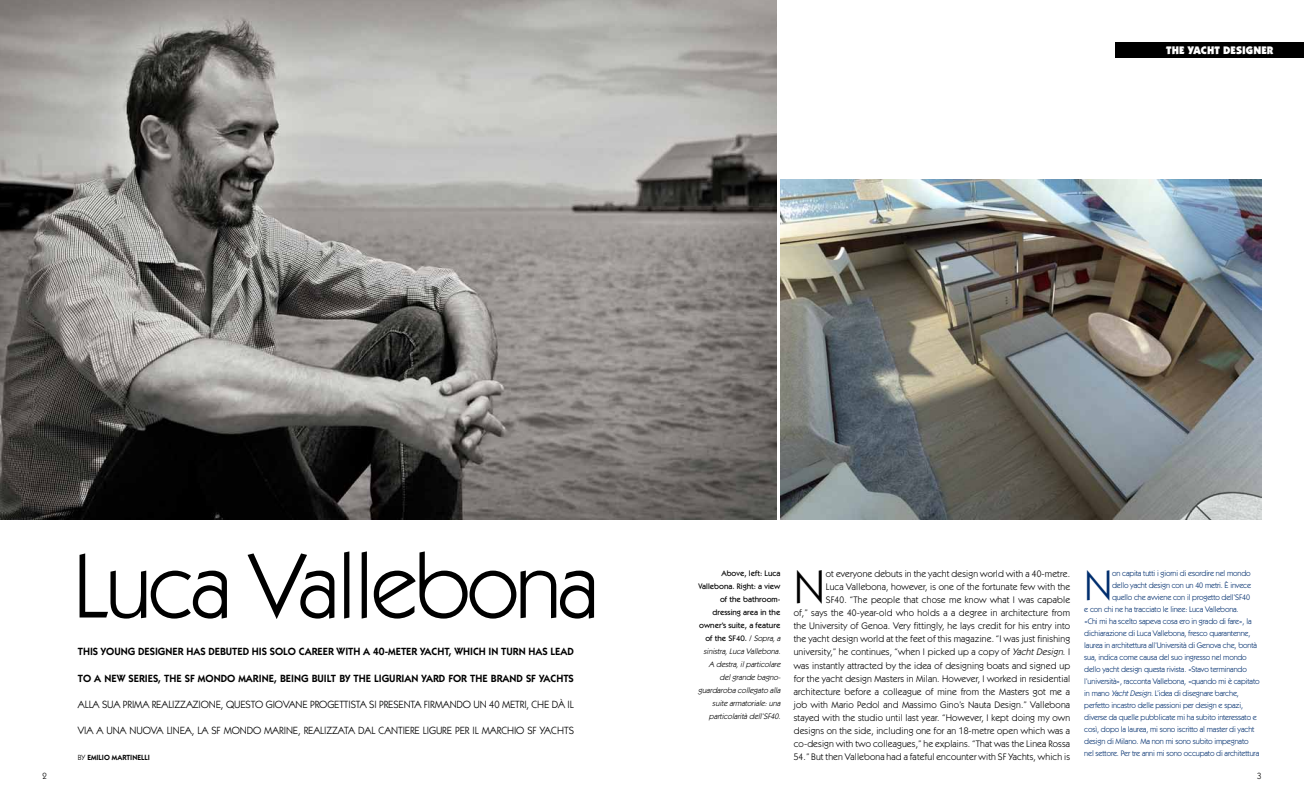
<style>
.page{position:relative;width:1304px;height:808px;background:#fff}
.page>*{position:absolute;margin:0;border:0;box-sizing:border-box;transform-origin:0 0}
.t1{font:91.3px "ITC Kabel Std";color:#000}
.t2{font:47.1px "ITC Kabel Std";color:#000}
.t3{font:42.6px "ITC Kabel Std";color:#002e6e}
.t4{font:900 11px "ITC Kabel Std";letter-spacing:.005em;color:#fff}
.t5{font:10.5px "ITC Kabel Std";letter-spacing:-.01em;color:#000}
.t6{font:600 10.5px "ITC Kabel Std";color:#000}
.t7{font:9.5px/13px "ITC Kabel Std";letter-spacing:.015em;color:#000;text-align:right}
.t8{font:9px "ITC Kabel Std";color:#000;scale:.95 1}
.t9{font:8px "ITC Kabel Std";letter-spacing:-.015em;color:#002e6e}
.t10{font:italic 8px/13px "ITC Kabel Std";color:#000;text-align:right}
.t11{font:600 7.5px "ITC Kabel Std";color:#000}
.s1{font-weight:400}
.s2{font-weight:500;font-style:normal}
.s3{font-style:italic}
</style>
<div class="page">
<img style="left:0;top:0;width:777px;height:519px">
<img style="left:780px;top:179px;width:481px;height:340px">
<div style="left:1115px;top:43px;width:189px;height:15px;background:#000"></div>
<p class="t4" style="left:1166px;top:43px;width:109px">THE YACHT DESIGNER</p>
<h1 class="t1" style="left:73px;top:533px;width:528px">Luca Vallebona</h1>
<p class="t6" style="left:78px;top:646px;width:498px">THIS YOUNG DESIGNER HAS DEBUTED HIS SOLO CAREER WITH A 40-METER YACHT, WHICH IN TURN HAS LEAD</p>
<p class="t6" style="left:78px;top:672px;width:498px">TO A NEW SERIES, THE SF MONDO MARINE, BEING BUILT BY THE LIGURIAN YARD FOR THE BRAND SF YACHTS</p>
<p class="t5" style="left:78px;top:698px;width:498px">Alla sua prima realizzazione, questo giovane progettista si presenta firmando un 40 metri, che dà il</p>
<p class="t5" style="left:78px;top:724px;width:498px">via a una nuova linea, la SF Mondo Marine, realizzata dal cantiere ligure per il marchio SF Yachts</p>
<p class="t11" style="left:78px;top:753px;width:74px"><span class="s1">by</span> EMILIO MARTINELLI</p>
<p class="t10" style="left:698px;top:567px;width:86px"><span class="s2">Above, left: Luca<br>Vallebona. Right: a view of the bathroom&shy;dressing area in the owner’s suite, a feature of the SF40. /</span> Sopra,a sinistra,LucaVallebona.<br>A destra,ilparticolare delgrande bagno&shy;guardarobacollegato alla suite armatoriale:una particolaritàdell’SF40.</p>
<h2 class="t2" style="left:794px;top:560px;width:26px">N</h2>
<p class="t7" style="left:794px;top:567px;width:278px">ot everyone debuts in the yacht design world with a 40-metre.<br>Luca Vallebona, however, is one of the fortunate few with the<br>SF40. “The people that chose me know what I was capable<br>of,” says the 40-year-old who holds a a degree in architecture from the University of Genoa. Very fittingly, he lays credit for his entry into the yacht design world at the feet of this magazine. “I was just finishing university,” he continues, “when I picked up a copy of <span class="s3">YachtDesign</span>. I was instantly attracted by the idea of designing boats and signed up for the yacht design Masters in Milan. However, I worked in residential architecture before a colleague of mine from the Masters got me a job with Mario Pedol and Massimo Gino’s Nauta Design.” Vallebona stayed with the studio until last year. “However, I kept doing my own designs on the side, including one for an 18-metre open which was a co-design with two colleagues,” he explains. “That was the Linea Rossa 54.” But then Vallebona had a fateful encounter with SF Yachts, which is</p>
<h3 class="t3" style="left:1084px;top:561px;width:24px">N</h3>
<p class="t9" style="left:1112px;top:569px;width:140px">on capita tutti i giorni di esordire nel mondo</p>
<p class="t9" style="left:1112px;top:581px;width:141px">dello yacht design con un 40 metri. È invece</p>
<p class="t9" style="left:1112px;top:593px;width:139px">quello che avviene con il progetto dell’SF40</p>
<p class="t9" style="left:1084px;top:605px;width:156px">e con chi ne ha tracciato le linee: Luca Vallebona.</p>
<p class="t9" style="left:1084px;top:617px;width:169px">«Chi mi ha scelto sapeva cosa ero in grado di fare», la</p>
<p class="t9" style="left:1084px;top:629px;width:168px">dichiarazione di Luca Vallebona, fresco quarantenne,</p>
<p class="t9" style="left:1084px;top:641px;width:174px">laurea in architettura all’Università di Genova che, bontà</p>
<p class="t9" style="left:1084px;top:653px;width:164px">sua, indica come causa del suo ingresso nel mondo</p>
<p class="t9" style="left:1084px;top:665px;width:164px">dello yacht design questa rivista. «Stavo terminando</p>
<p class="t9" style="left:1084px;top:677px;width:177px">l’università», racconta Vallebona, «quando mi è capitato</p>
<p class="t9" style="left:1084px;top:689px;width:156px">in mano <span class="s3">YachtDesign</span>. L’idea di disegnare barche,</p>
<p class="t9" style="left:1084px;top:701px;width:160px">perfetto incastro delle passioni per design e spazi,</p>
<p class="t9" style="left:1084px;top:713px;width:174px">diverse da quelle pubblicate mi ha subito interessato e</p>
<p class="t9" style="left:1084px;top:725px;width:172px">così, dopo la laurea, mi sono iscritto al master di yacht</p>
<p class="t9" style="left:1084px;top:737px;width:166px">design di Milano. Ma non mi sono subito impegnato</p>
<p class="t9" style="left:1084px;top:749px;width:176px">nel settore. Per tre anni mi sono occupato di architettura</p>
<p class="t8" style="left:43px;top:771px;width:6px">2</p>
<p class="t8" style="left:1257px;top:771px;width:6px">3</p>
</div>
